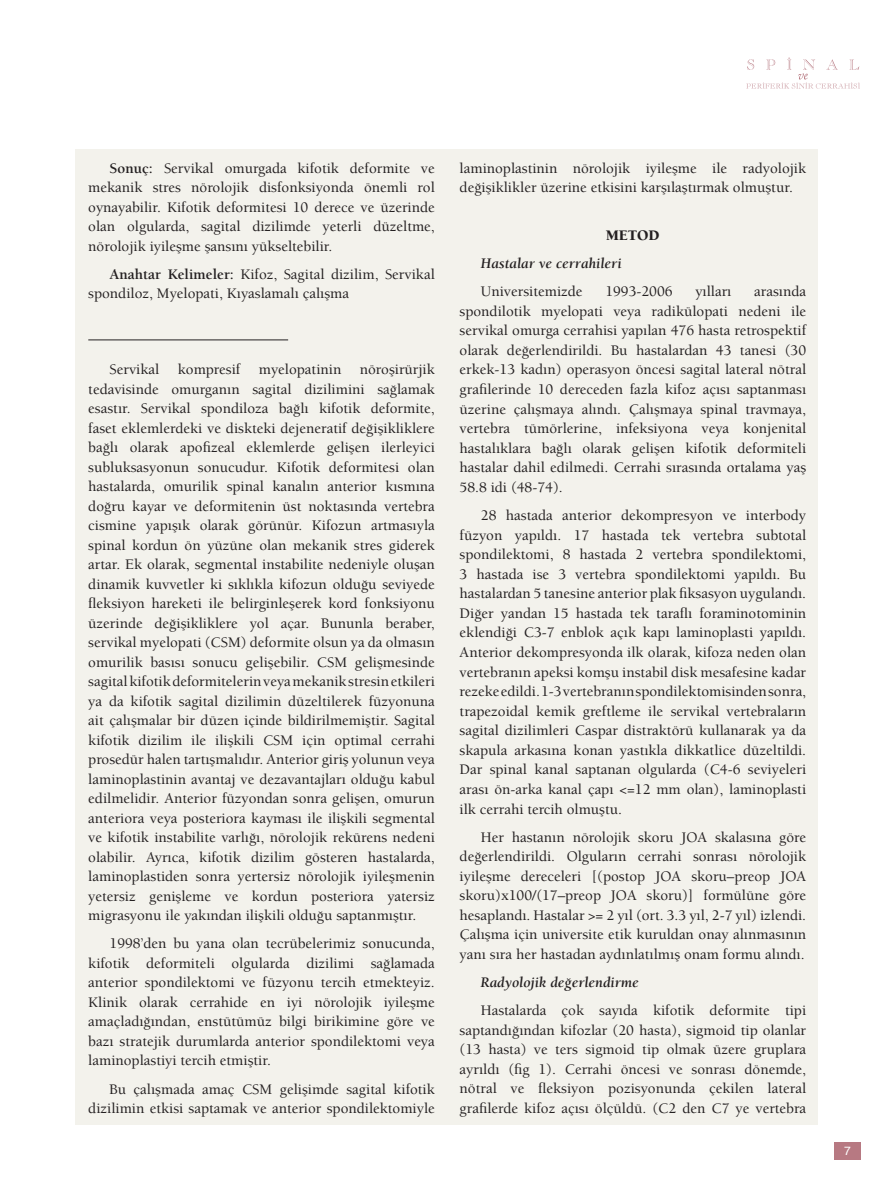
<style>
.page{position:relative;width:893px;height:1191px;background:#fff}
.page>*{position:absolute;margin:0;border:0;box-sizing:border-box;transform-origin:0 0}
.t1{font:500 15px/19.5px "Berkeley";color:#231f20;text-align:justify}
.t2{font:italic 700 15px "Berkeley";color:#231f20}
.t3{font:900 15px "Berkeley";color:#231f20}
.t4{font:12px "Helvetica";color:#fff}
.s1{font-weight:700}
</style>
<div class="page">
<svg style="left:746px;top:57px;width:114px;height:32px"></svg>
<div style="left:834px;top:1141px;width:27px;height:18px;background:#b77982"></div>
<div style="left:75px;top:149px;width:743px;height:975px;background:#f3f2ec"></div>
<hr style="left:88px;top:339px;width:200px;height:1px;background:#231f20">
<p class="t1" style="left:88px;top:160px;width:348px;text-indent:21px"><span class="s1">Sonuç:</span> Servikal omurgada kifotik deformite ve mekanik stres nörolojik disfonksiyonda önemli rol oynayabilir. Kifotik deformitesi 10 derece ve üzerinde olan olgularda, sagital dizilimde yeterli düzeltme, nörolojik iyileşme şansını yükseltebilir.</p>
<p class="t1" style="left:88px;top:266px;width:348px;text-indent:21px"><span class="s1">Anahtar Kelimeler:</span> Kifoz, Sagital dizilim, Servikal spondiloz, Myelopati, Kıyaslamalı çalışma</p>
<p class="t1" style="left:88px;top:361px;width:348px;text-indent:21px">Servikal kompresif myelopatinin nöroşirürjik tedavisinde omurganın sagital dizilimini sağlamak esastır. Servikal spondiloza bağlı kifotik deformite, faset eklemlerdeki ve diskteki dejeneratif değişikliklere bağlı olarak apofizeal eklemlerde gelişen ilerleyici subluksasyonun sonucudur. Kifotik deformitesi olan hastalarda, omurilik spinal kanalın anterior kısmına doğru kayar ve deformitenin üst noktasında vertebra cismine yapışık olarak görünür. Kifozun artmasıyla spinal kordun ön yüzüne olan mekanik stres giderek artar. Ek olarak, segmental instabilite nedeniyle oluşan dinamik kuvvetler ki sıklıkla kifozun olduğu seviyede fleksiyon hareketi ile belirginleşerek kord fonksiyonu üzerinde değişikliklere yol açar. Bununla beraber, servikal myelopati (CSM) deformite olsun ya da olmasın omurilik basısı sonucu gelişebilir. CSM gelişmesinde sagital kifotik deformitelerin veya mekanik stresin etkileri ya da kifotik sagital dizilimin düzeltilerek füzyonuna ait çalışmalar bir düzen içinde bildirilmemiştir. Sagital kifotik dizilim ile ilişkili CSM için optimal cerrahi prosedür halen tartışmalıdır. Anterior giriş yolunun veya laminoplastinin avantaj ve dezavantajları olduğu kabul edilmelidir. Anterior füzyondan sonra gelişen, omurun anteriora veya posteriora kayması ile ilişkili segmental ve kifotik instabilite varlığı, nörolojik rekürens nedeni olabilir. Ayrıca, kifotik dizilim gösteren hastalarda, laminoplastiden sonra yertersiz nörolojik iyileşmenin yetersiz genişleme ve kordun posteriora yatersiz migrasyonu ile yakından ilişkili olduğu saptanmıştır.</p>
<p class="t1" style="left:88px;top:935px;width:348px;text-indent:21px">1998’den bu yana olan tecrübelerimiz sonucunda, kifotik deformiteli olgularda dizilimi sağlamada anterior spondilektomi ve füzyonu tercih etmekteyiz.<br>Klinik olarak cerrahide en iyi nörolojik iyileşme amaçladığından, enstütümüz bilgi birikimine göre ve bazı stratejik durumlarda anterior spondilektomi veya laminoplastiyi tercih etmiştir.</p>
<p class="t1" style="left:88px;top:1080px;width:348px;text-align:right">Bu çalışmada amaç CSM gelişimde sagital kifotik dizilimin etkisi saptamak ve anterior spondilektomiyle</p>
<p class="t1" style="left:460px;top:160px;width:348px">laminoplastinin nörolojik iyileşme ile radyolojik değişiklikler üzerine etkisini karşılaştırmak olmuştur.</p>
<p class="t3" style="left:606px;top:229px;width:55px">METOD</p>
<p class="t2" style="left:481px;top:257px;width:142px">Hastalar ve cerrahileri</p>
<p class="t1" style="left:481px;top:283px;width:103px">Universitemizde</p>
<p class="t1" style="left:605px;top:283px;width:69px">1993-2006</p>
<p class="t1" style="left:695px;top:283px;width:38px">yılları</p>
<p class="t1" style="left:460px;top:283px;width:348px;text-indent:295px">arasında spondilotik myelopati veya radikülopati nedeni ile servikal omurga cerrahisi yapılan 476 hasta retrospektif olarak değerlendirildi. Bu hastalardan 43 tanesi (30 erkek-13 kadın) operasyon öncesi sagital lateral nötral grafilerinde 10 dereceden fazla kifoz açısı saptanması üzerine çalışmaya alındı. Çalışmaya spinal travmaya, vertebra tümörlerine, infeksiyona veya konjenital hastalıklara bağlı olarak gelişen kifotik deformiteli hastalar dahil edilmedi. Cerrahi sırasında ortalama yaş 58.8 idi (48-74).</p>
<p class="t1" style="left:460px;top:507px;width:348px;text-indent:21px">28 hastada anterior dekompresyon ve interbody füzyon yapıldı. 17 hastada tek vertebra subtotal spondilektomi, 8 hastada 2 vertebra spondilektomi, 3 hastada ise 3 vertebra spondilektomi yapıldı. Bu hastalardan 5 tanesine anterior plak fiksasyon uygulandı.<br>Diğer yandan 15 hastada tek taraflı foraminotominin eklendiği C3-7 enblok açık kapı laminoplasti yapıldı.<br>Anterior dekompresyonda ilk olarak, kifoza neden olan vertebranın apeksi komşu instabil disk mesafesine kadar rezeke edildi. 1-3 vertebranın spondilektomisinden sonra, trapezoidal kemik greftleme ile servikal vertebraların sagital dizilimleri Caspar distraktörü kullanarak ya da skapula arkasına konan yastıkla dikkatlice düzeltildi.<br>Dar spinal kanal saptanan olgularda (C4-6 seviyeleri arası ön-arka kanal çapı &lt;=12 mm olan), laminoplasti ilk cerrahi tercih olmuştu.</p>
<p class="t1" style="left:460px;top:828px;width:348px;text-indent:21px">Her hastanın nörolojik skoru JOA skalasına göre değerlendirildi. Olguların cerrahi sonrası nörolojik iyileşme dereceleri [(postop JOA skoru–preop JOA skoru)x100/(17–preop JOA skoru)] formülüne göre hesaplandı. Hastalar &gt;= 2 yıl (ort. 3.3 yıl, 2-7 yıl) izlendi.<br>Çalışma için universite etik kuruldan onay alınmasının yanı sıra her hastadan aydınlatılmış onam formu alındı.</p>
<p class="t2" style="left:481px;top:976px;width:160px">Radyolojik değerlendirme</p>
<p class="t1" style="left:460px;top:1002px;width:348px;text-indent:21px">Hastalarda çok sayıda kifotik deformite tipi saptandığından kifozlar (20 hasta), sigmoid tip olanlar (13 hasta) ve ters sigmoid tip olmak üzere gruplara ayrıldı (fig 1). Cerrahi öncesi ve sonrası dönemde, nötral ve fleksiyon pozisyonunda çekilen lateral grafilerde kifoz açısı ölçüldü. (C2 den C7 ye vertebra</p>
<p class="t4" style="left:844px;top:1146px;width:8px">7</p>
</div>
